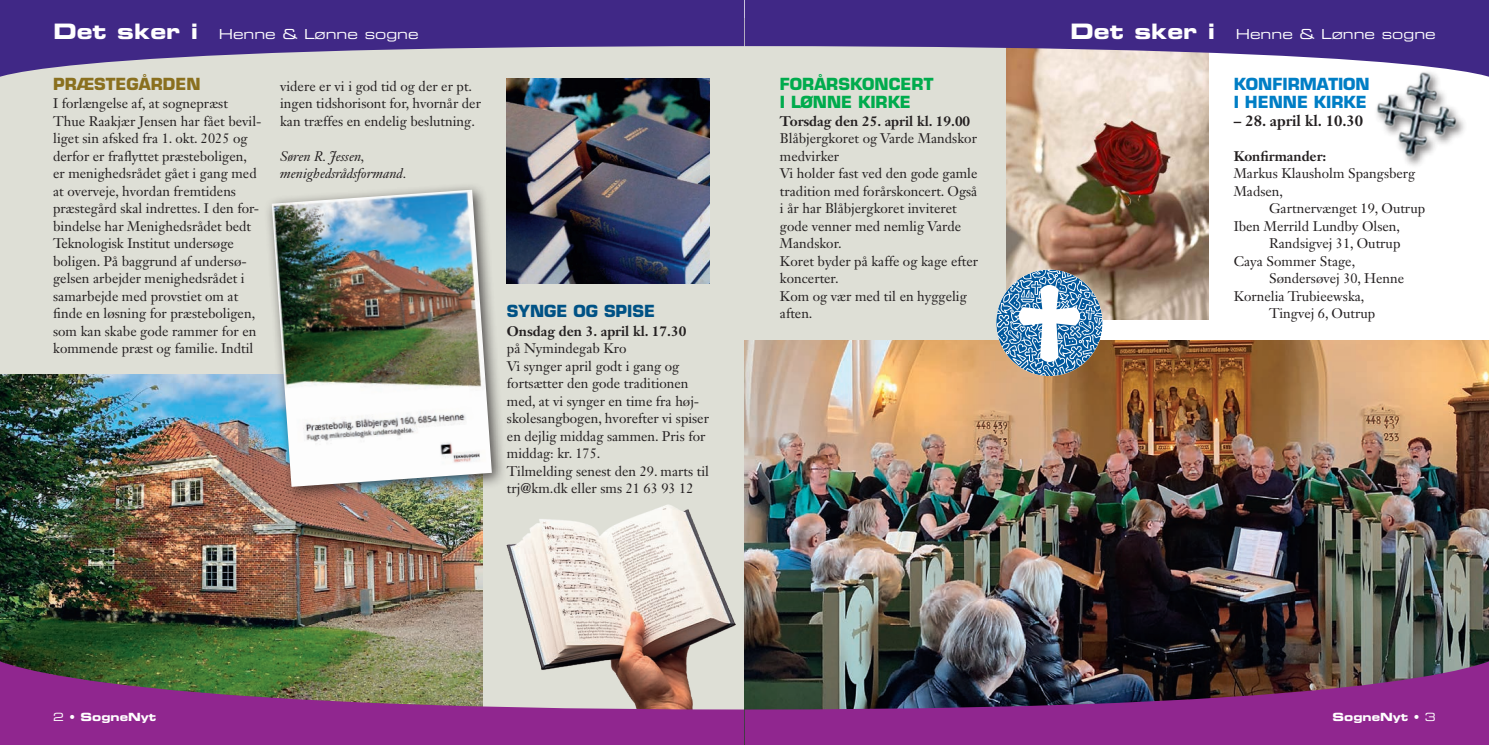
<style>
.page{position:relative;width:1489px;height:745px;background:#fff}
.page>*{position:absolute;margin:0;border:0;box-sizing:border-box;transform-origin:0 0}
.t1{font:700 16.25px/17.5px "Eurostile LT Std";color:#00ab4d}
.t2{font:700 16.25px/17.5px "Eurostile LT Std";color:#007ec5}
.t3{font:700 16.25px "Eurostile LT Std";color:#8a701f}
.t4{font:700 16.25px "Eurostile LT Std";color:#005285}
.t5{font:700 15px "Janson Text LT Std";color:#231f20}
.t6{font:13.75px/17.5px "Janson Text LT Std";color:#231f20}
.t7{font:700 13.75px "Janson Text LT Std";color:#231f20}
.t8{font:13.75px "Eurostile LT Std Ex 2";color:#fff}
.t9{font:italic 13.75px/17.5px "Janson Text LT Std";color:#231f20}
.t10{font:11.25px "Eurostile LT Std Bold Ex 2";color:#fff}
.s1{font-family:"Eurostile LT Std Bold Ex 2";font-size:21.25px}
.s2{font-family:"Eurostile LT Std Ex 2"}
</style>
<div class="page">
<div style="left:0;top:18px;width:744px;height:708px;background:#dedfd6"></div>
<div style="left:744px;top:18px;width:744px;height:708px;background:#dedfd6"></div>
<div style="left:1006px;top:41px;width:482px;height:342px;background:#fff"></div>
<img style="left:1006px;top:81px;width:202px;height:238px">
<img style="left:0;top:374px;width:482px;height:282px">
<div style="left:264px;top:182px;width:242px;height:319px;background:#231f20;opacity:.75"></div>
<img style="left:272px;top:189px;width:220px;height:297px">
<img style="left:498px;top:500px;width:238px;height:156px">
<img style="left:507px;top:81px;width:202px;height:202px">
<hr style="left:0;top:389px;width:4px;height:128px;background:#231f20;opacity:.75">
<img style="left:744px;top:340px;width:744px;height:316px">
<img style="left:1376px;top:81px;width:89px;height:85px">
<svg style="left:996px;top:269px;width:106px;height:107px"></svg>
<svg style="left:744px;top:0;width:744px;height:81px;fill:#402886"></svg>
<img style="left:744px;top:656px;width:744px;height:88px">
<svg style="left:0;top:0;width:744px;height:81px;fill:#402886"></svg>
<svg style="left:0;top:656px;width:744px;height:88px;background:#8e5a80"></svg>
<p class="t8" style="left:53px;top:25px;width:367px"><span class="s1">Det sker i</span> Henne &amp; Lønne sogne</p>
<p class="t8" style="left:1070px;top:25px;width:367px"><span class="s1">Det sker i</span> Henne &amp; Lønne sogne</p>
<p class="t3" style="left:53px;top:74px;width:149px">PRÆSTEGÅRDEN</p>
<p class="t6" style="left:53px;top:94px;width:210px">I forlængelse af, at sognepræst Thue Raakjær Jensen har fået bevil&shy;liget sin afsked fra 1. okt. 2025 og derfor er fraflyttet præsteboligen, er menighedsrådet gået i gang med at overveje, hvordan fremtidens præstegård skal indrettes. I den for&shy;bindelse har Menighedsrådet bedt Teknologisk Institut undersøge boligen. På baggrund af undersø&shy;gelsen arbejder menighedsrådet i samarbejde med provstiet om at finde en løsning for præsteboligen, som kan skabe gode rammer for en kommende præst og familie. Indtil</p>
<p class="t6" style="left:280px;top:77px;width:202px">videre er vi i god tid og der er pt. ingen tidshorisont for, hvornår der kan træffes en endelig beslutning.</p>
<p class="t9" style="left:280px;top:147px;width:128px">Søren R. Jessen, menighedsrådsformand.</p>
<p class="t4" style="left:507px;top:301px;width:150px">SYNGE OG SPISE</p>
<p class="t7" style="left:507px;top:322px;width:181px">Onsdag den 3. april kl. 17.30</p>
<p class="t6" style="left:507px;top:339px;width:203px">på Nymindegab Kro<br>Vi synger april godt i gang og fortsætter den gode traditionen med, at vi synger en time fra høj&shy;skolesangbogen, hvorefter vi spiser en dejlig middag sammen. Pris for middag: kr. 175.<br>Tilmelding senest den 29. marts til trj@km.dk eller sms 21 63 93 12</p>
<p class="t1" style="left:780px;top:75px;width:155px">FORÅRSKONCERT<br>I LØNNE KIRKE</p>
<p class="t7" style="left:780px;top:112px;width:192px">Torsdag den 25. april kl. 19.00</p>
<p class="t6" style="left:780px;top:129px;width:200px">Blåbjergkoret og Varde Mandskor medvirker<br>Vi holder fast ved den gode gamle tradition med forårskoncert. Også i år har Blåbjergkoret inviteret gode venner med nemlig Varde<br>Mandskor.<br>Koret byder på kaffe og kage efter koncerter.<br>Kom og vær med til en hyggelig aften.</p>
<p class="t2" style="left:1233px;top:75px;width:137px">KONFIRMATION<br>I HENNE KIRKE</p>
<p class="t5" style="left:1233px;top:110px;width:131px">– 28. april kl. 10.30</p>
<p class="t7" style="left:1233px;top:147px;width:94px">Konfirmander:</p>
<p class="t6" style="left:1233px;top:164px;width:183px">Markus Klausholm Spangsberg<br>Madsen,</p>
<p class="t6" style="left:1269px;top:199px;width:157px">Gartnervænget 19, Outrup</p>
<p class="t6" style="left:1233px;top:217px;width:168px">Iben Merrild Lundby Olsen,</p>
<p class="t6" style="left:1269px;top:234px;width:133px">Randsigvej 31, Outrup</p>
<p class="t6" style="left:1233px;top:252px;width:123px">Caya Sommer Stage,</p>
<p class="t6" style="left:1269px;top:269px;width:136px">Søndersøvej 30, Henne</p>
<p class="t6" style="left:1233px;top:287px;width:132px">Kornelia Trubieewska,</p>
<p class="t6" style="left:1269px;top:304px;width:107px">Tingvej 6, Outrup</p>
<p class="t10" style="left:53px;top:708px;width:105px"><span class="s2">2 •</span> SogneNyt</p>
<p class="t10" style="left:1332px;top:708px;width:105px">SogneNyt <span class="s2">• 3</span></p>
</div>
